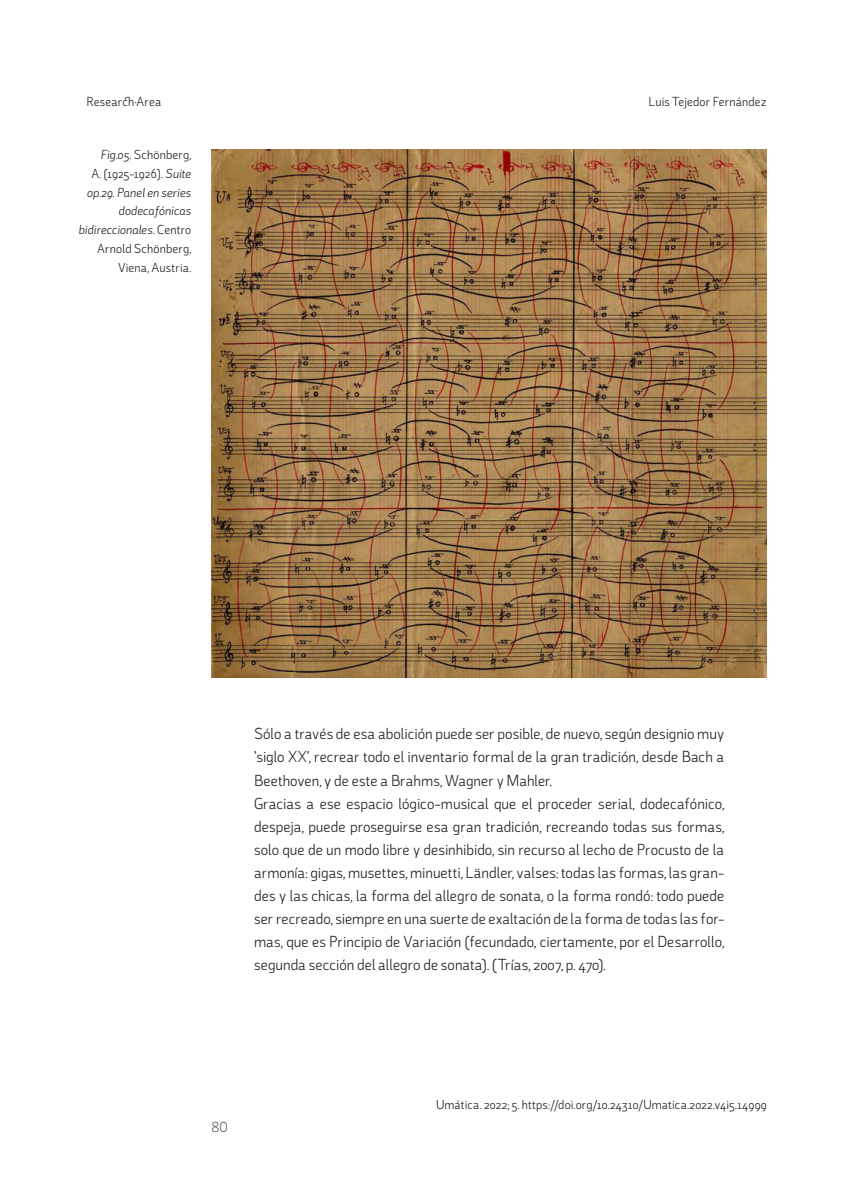
<style>
.page{position:relative;width:851px;height:1191px;background:#fff}
.page>*{position:absolute;margin:0;border:0;box-sizing:border-box;transform-origin:0 0}
.t1{font:16.5px/23.1px "Malacitana Sans Regular";letter-spacing:-.005em;color:#231f20}
.t2{font:15px "Malacitana Sans Regular";color:#57585a}
.t3{font:13.5px/18.9px "Malacitana Sans Regular";letter-spacing:.01em;color:#231f20;text-align:right}
.t4{font:13.5px/18.9px "Malacitana Sans Italic";letter-spacing:-.005em;color:#231f20;text-align:right}
.s1{font-family:"Malacitana Sans Italic"}
.s2{font-family:"Malacitana Sans Regular"}
</style>
<div class="page">
<img style="left:211px;top:150px;width:555px;height:527px">
<p class="t3" style="left:86px;top:92px;width:77px">Research·Area</p>
<p class="t3" style="left:648px;top:92px;width:120px">Luis Tejedor Fernández</p>
<p class="t3" style="left:91px;top:144px;width:101px"><span class="s1">Fig.05.</span> Schönberg,<br>A. (1925-1926). <span class="s1">Suite</span></p>
<p class="t4" style="left:79px;top:182px;width:114px">op.29. Panel en series dodecafónicas bidireccionales. <span class="s2">Centro</span></p>
<p class="t3" style="left:97px;top:238px;width:96px">Arnold Schönberg,<br>Viena, Austria.</p>
<p class="t1" style="left:254px;top:721px;width:471px">Sólo a través de esa abolición puede ser posible, de nuevo, según designio muy ‘siglo XX’, recrear todo el inventario formal de la gran tradición, desde Bach a Beethoven, y de este a Brahms, Wagner y Mahler.<br>Gracias a ese espacio lógico-musical que el proceder serial, dodecafónico, despeja, puede proseguirse esa gran tradición, recreando todas sus formas, solo que de un modo libre y desinhibido, sin recurso al lecho de Procusto de la armonía: gigas, musettes, minuetti, Ländler, valses: todas las formas, las gran&shy;des y las chicas, la forma del allegro de sonata, o la forma rondó: todo puede ser recreado, siempre en una suerte de exaltación de la forma de todas las for&shy;mas, que es Principio de Variación (fecundado, ciertamente, por el Desarrollo, segunda sección del allegro de sonata). (Trías, 2007, p. 470).</p>
<p class="t2" style="left:211px;top:1117px;width:18px">80</p>
<p class="t3" style="left:436px;top:1094px;width:332px">Umática. 2022; 5. https://doi.org/10.24310/Umatica.2022.v4i5.14999</p>
</div>
